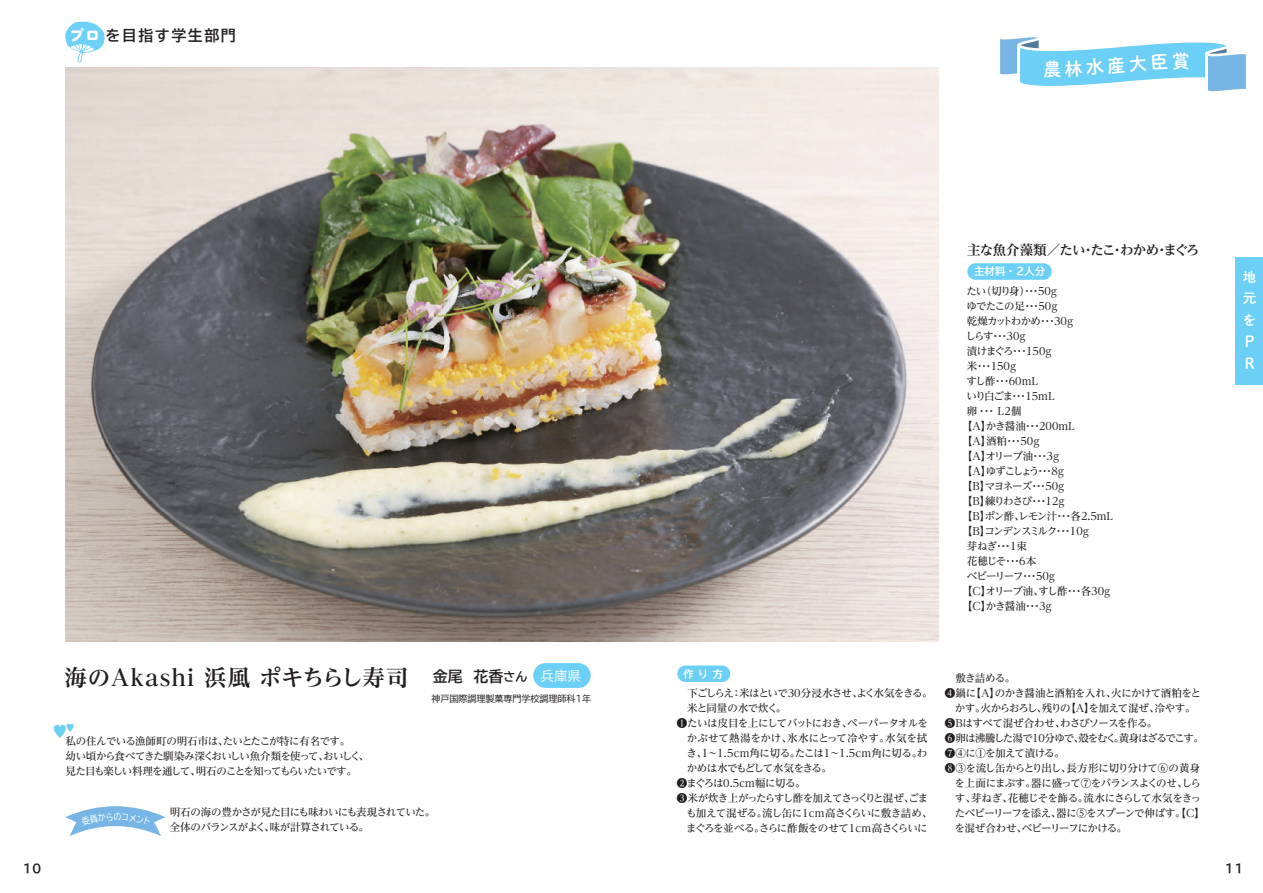
<style>
.page{position:relative;width:1263px;height:893px;background:#fff}
.page>*{position:absolute;margin:0;border:0;box-sizing:border-box;transform-origin:0 0}
.t1{font:700 22.5px "Reim Pr 6";letter-spacing:.035em;color:#231f20}
.t2{font:700 15px "TBUD Go Std";letter-spacing:.1em;color:#231f20}
.t3{font:15px/21.9px "Shuei M Go Std B";color:#fff}
.t4{font:900 15px "Kanteiryu Std";color:#6bcff6}
.t5{font:700 13.5px "Reim Pr 6";letter-spacing:-.045em;color:#231f20}
.t6{font:13.5px/21.6px "Shuei M Go Std B";color:#fff;text-align:justify}
.t7{font:700 12px "TBUD Go Std";color:#231f20}
.t8{font:500 10.5px/15px "Reim Pr 6";letter-spacing:-.065em;color:#231f20}
.t9{font:500 10.5px "Reim Pr 6";letter-spacing:-.03em;color:#231f20}
.t10{font:500 10.5px "Reim Pr 6";letter-spacing:-.105em;color:#231f20}
.t11{font:500 10.5px "Reim Pr 6";letter-spacing:-.04em;color:#231f20}
.t12{font:500 10.5px "Reim Pr 6";letter-spacing:-.09em;color:#231f20}
.t13{font:500 10.5px "Reim Pr 6";letter-spacing:-.045em;color:#231f20}
.t14{font:500 10.5px "Reim Pr 6";color:#231f20}
.t15{font:500 10.5px "Reim Pr 6";letter-spacing:-.115em;color:#231f20}
.t16{font:500 10.5px "Reim Pr 6";letter-spacing:-.035em;color:#231f20}
.t17{font:500 10.5px "Reim Pr 6";letter-spacing:-.175em;color:#231f20}
.t18{font:500 10.5px "Reim Pr 6";letter-spacing:-.11em;color:#231f20}
.t19{font:700 10.5px "TBUD Go Std";color:#fff}
.t20{font:9px "TBUD Go Std";color:#231f20}
.t21{font:9px "TBUD Go Std";color:#fff;scale:.9 1}
.s1{font-family:"Maru Anti Std";font-weight:800;color:#fff}
</style>
<div class="page">
<svg style="left:65px;top:22px;width:40px;height:40px"></svg>
<img style="left:65px;top:67px;width:873px;height:574px">
<div style="left:533px;top:663px;width:58px;height:25px;background:#6bcff6;border-radius:12px"></div>
<div style="left:967px;top:263px;width:85px;height:17px;background:#6bcff6;border-radius:8px"></div>
<div style="left:677px;top:665px;width:53px;height:17px;background:#6bcff6;border-radius:8px"></div>
<div style="left:1235px;top:257px;width:28px;height:127px;background:#6bcff6"></div>
<svg style="left:1000px;top:37px;width:246px;height:54px"></svg>
<svg style="left:65px;top:806px;width:101px;height:30px"></svg>
<h2 class="t2" style="left:69px;top:23px;width:168px"><span class="s1">プロ</span>を目指す学生部門</h2>
<h1 class="t1" style="left:65px;top:659px;width:518px">海のAkashi 浜風 ポキちらし寿司 <sup>金尾</sup> <sup>花香</sup><sup>さん</sup> <sup>兵庫県</sup></h1>
<p class="t20" style="left:431px;top:692px;width:161px">神戸国際調理製菓専門学校調理師科1年</p>
<h2 class="t4" style="left:52px;top:720px;width:24px">♥<sup>♥</sup></h2>
<p class="t8" style="left:66px;top:733px;width:305px">私の住んでいる漁師町の明石市は、たいとたこが特に有名です。<br>幼い頃から食べてきた馴染み深くおいしい魚介類を使って、おいしく、見た目も楽しい料理を通して、明石のことを知ってもらいたいです。</p>
<p class="t8" style="left:170px;top:805px;width:267px">明石の海の豊かさが見た目にも味わいにも表現されていた。全体のバランスがよく、味が計算されている。</p>
<p class="t21" style="left:114px;top:809px;width:11px">の</p>
<p class="t5" style="left:967px;top:238px;width:234px">主な魚介藻類／たい・たこ・わかめ・まぐろ</p>
<p class="t19" style="left:974px;top:263px;width:73px">主材料・2人分</p>
<p class="t8" style="left:966px;top:284px;width:92px">たい（切り身）・・・50g</p>
<p class="t8" style="left:966px;top:299px;width:92px">ゆでたこの足・・・50g</p>
<p class="t8" style="left:967px;top:314px;width:108px">乾燥カットわかめ・・・30g</p>
<p class="t8" style="left:965px;top:329px;width:62px">しらす・・・30g</p>
<p class="t13" style="left:967px;top:343px;width:86px">漬けまぐろ・・・150g</p>
<p class="t8" style="left:967px;top:359px;width:51px">米・・・150g</p>
<p class="t8" style="left:966px;top:374px;width:73px">すし酢・・・60ｍL</p>
<p class="t18" style="left:966px;top:388px;width:90px">いり白ごま・・・15ｍL</p>
<p class="t8" style="left:967px;top:404px;width:56px">卵・・・L2個</p>
<p class="t16" style="left:962px;top:418px;width:115px">【A】かき醤油・・・200ｍL</p>
<p class="t8" style="left:962px;top:434px;width:79px">【A】酒粕・・・50g</p>
<p class="t8" style="left:962px;top:449px;width:99px">【A】オリーブ油・・・3g</p>
<p class="t17" style="left:962px;top:463px;width:104px">【A】ゆずこしょう・・・8g</p>
<p class="t8" style="left:962px;top:479px;width:104px">【B】マヨネーズ・・・50g</p>
<p class="t10" style="left:962px;top:493px;width:104px">【B】練りわさび・・・12g</p>
<p class="t8" style="left:962px;top:509px;width:153px">【B】ポン酢、レモン汁・・・各2.5ｍL</p>
<p class="t15" style="left:962px;top:523px;width:129px">【B】コンデンスミルク・・・10g</p>
<p class="t8" style="left:967px;top:539px;width:62px">芽ねぎ・・・1束</p>
<p class="t8" style="left:967px;top:554px;width:71px">花穂じそ・・・6本</p>
<p class="t12" style="left:967px;top:568px;width:90px">ベビーリーフ・・・50g</p>
<p class="t8" style="left:962px;top:584px;width:150px">【C】オリーブ油、すし酢・・・各30g</p>
<p class="t8" style="left:962px;top:599px;width:92px">【C】かき醤油・・・3g</p>
<p class="t19" style="left:683px;top:665px;width:41px">作り方</p>
<p class="t8" style="left:955px;top:671px;width:61px">敷き詰める。</p>
<p class="t8" style="left:945px;top:686px;width:258px">❹鍋に【Ａ】のかき醤油と酒粕を入れ、火にかけて酒粕をと</p>
<p class="t8" style="left:955px;top:701px;width:242px">かす。火からおろし、残りの【Ａ】を加えて混ぜ、冷やす。</p>
<p class="t8" style="left:945px;top:716px;width:214px">❺Bはすべて混ぜ合わせ、わさびソースを作る。</p>
<p class="t10" style="left:945px;top:730px;width:261px">❻卵は沸騰した湯で10分ゆで、殻をむく。黄身はざるでこす。</p>
<p class="t13" style="left:945px;top:745px;width:121px">❼④に①を加えて漬ける。</p>
<p class="t9" style="left:945px;top:760px;width:257px">❽③を流し缶からとり出し、長方形に切り分けて⑥の黄身</p>
<p class="t8" style="left:954px;top:776px;width:248px">を上面にまぶす。器に盛って⑦をバランスよくのせ、しら</p>
<p class="t8" style="left:955px;top:791px;width:248px">す、芽ねぎ、花穂じそを飾る。流水にさらして水気をきっ</p>
<p class="t8" style="left:955px;top:806px;width:252px">たベビーリーフを添え、器に⑤をスプーンで伸ばす。【C】</p>
<p class="t8" style="left:954px;top:821px;width:174px">を混ぜ合わせ、ベビーリーフにかける。</p>
<p class="t8" style="left:677px;top:686px;width:257px">　下ごしらえ：米はといで30分浸水させ、よく水気をきる。</p>
<p class="t9" style="left:687px;top:700px;width:101px">米と同量の水で炊く。</p>
<p class="t8" style="left:677px;top:716px;width:253px">❶たいは皮目を上にしてバットにおき、ペーパータオルを</p>
<p class="t14" style="left:687px;top:730px;width:242px">かぶせて熱湯をかけ、氷水にとって冷やす。水気を拭</p>
<p class="t9" style="left:686px;top:745px;width:243px">き、1～1.5cm角に切る。たこは1～1.5cm角に切る。わ</p>
<p class="t8" style="left:687px;top:761px;width:146px">かめは水でもどして水気をきる。</p>
<p class="t11" style="left:677px;top:775px;width:130px">❷まぐろは0.5cm幅に切る。</p>
<p class="t12" style="left:677px;top:790px;width:253px">❸米が炊き上がったらすし酢を加えてさっくりと混ぜ、ごま</p>
<p class="t11" style="left:686px;top:805px;width:248px">も加えて混ぜる。流し缶に1cm高さくらいに敷き詰め、</p>
<p class="t8" style="left:686px;top:821px;width:243px">まぐろを並べる。さらに酢飯をのせて1cm高さくらいに</p>
<p class="t6" style="left:1243px;top:265px;width:15px">地元を</p>
<h2 class="t3" style="left:1242px;top:330px;width:14px">Ｐ<br>Ｒ</h2>
<p class="t7" style="left:23px;top:859px;width:20px">10</p>
<p class="t7" style="left:1225px;top:859px;width:20px">11</p>
</div>
